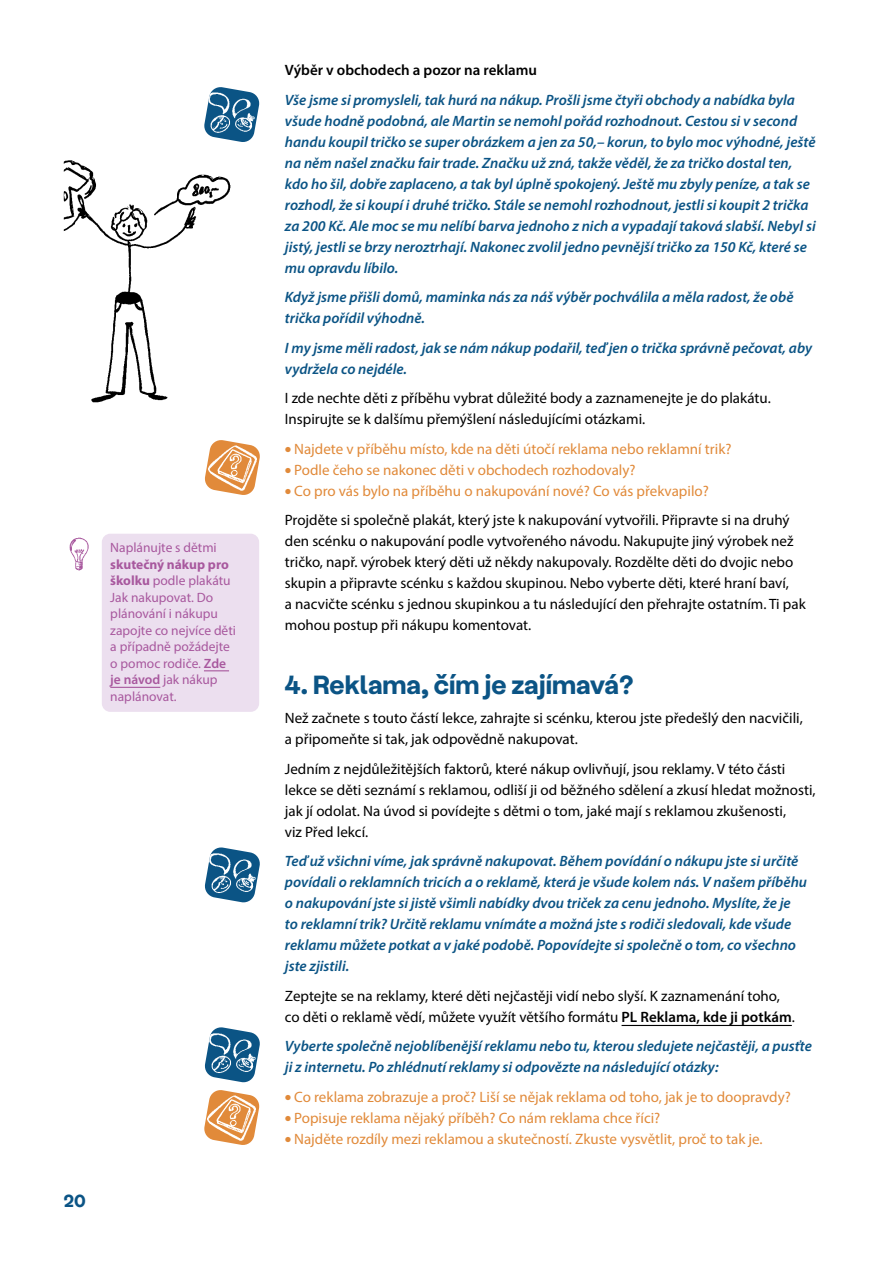
<style>
.page{position:relative;width:893px;height:1263px;background:#fff}
.page>*{position:absolute;margin:0;border:0;box-sizing:border-box;transform-origin:0 0}
.t1{font:700 27px "Stabil Grotesk";color:#0b5485}
.t2{font:700 18px "Stabil Grotesk";color:#0b5485}
.t3{font:italic 600 15px/21px "Myriad Pro";color:#0b5485}
.t4{font:15px/21px "Myriad Pro";color:#000}
.t5{font:15px "Myriad Pro";color:#e18a3a}
.t6{font:600 15px "Myriad Pro";color:#000}
.t7{font:13.5px/16.5px "Myriad Pro";color:#a8589e}
.s1{font-weight:700}
.s2{font-weight:600}
.s3{font-family:"Stabil Grotesk";font-weight:700}
.s4{font-family:"Stabil Grotesk";font-weight:700;color:#e18a3a}
.s5{color:#e18a3a}
</style>
<div class="page">
<hr style="left:622px;top:1025px;width:170px;height:1px;background:#000">
<img style="left:204px;top:87px;width:56px;height:55px">
<svg style="left:213px;top:440px;width:25px;height:3px"></svg>
<img style="left:204px;top:443px;width:56px;height:52px">
<img style="left:64px;top:160px;width:167px;height:243px">
<img style="left:204px;top:847px;width:56px;height:56px">
<svg style="left:213px;top:1090px;width:25px;height:3px"></svg>
<img style="left:204px;top:1093px;width:56px;height:52px">
<div style="left:102px;top:534px;width:157px;height:178px;background:#ecdfef;border-radius:9px"></div>
<svg style="left:204px;top:670px;width:25px;height:1px"></svg>
<hr style="left:110px;top:687px;width:50px;height:1px;background:#a8589e">
<img style="left:69px;top:537px;width:20px;height:34px">
<img style="left:204px;top:1027px;width:56px;height:56px">
<p class="t7" style="left:110px;top:539px;width:108px">Naplánujte s dětmi</p>
<p class="t7" style="left:110px;top:556px;width:127px"><span class="s1">skutečný nákup pro školku</span> podle plakátu<br>Jak nakupovat. Do plánování i nákupu zapojte co nejvíce děti a případně požádejte o pomoc rodiče. <span class="s2">Zde je návod</span> jak nákup naplánovat.</p>
<p class="t2" style="left:64px;top:1187px;width:23px">20</p>
<p class="t6" style="left:285px;top:60px;width:254px">Výběr v obchodech a pozor na reklamu</p>
<p class="t3" style="left:285px;top:89px;width:532px">Vše jsme si promysleli, tak hurá na nákup. Prošli jsme čtyři obchody a nabídka byla všude hodně podobná, ale Martin se nemohl pořád rozhodnout. Cestou si v second handu koupil tričko se super obrázkem a jen za 50,– korun, to bylo moc výhodné, ještě na něm našel značku fair trade. Značku už zná, takže věděl, že za tričko dostal ten, kdo ho šil, dobře zaplaceno, a tak byl úplně spokojený. Ještě mu zbyly peníze, a tak se rozhodl, že si koupí i druhé tričko. Stále se nemohl rozhodnout, jestli si koupit 2 trička za 200 Kč. Ale moc se mu nelíbí barva jednoho z nich a vypadají taková slabší. Nebyl si jistý, jestli se brzy neroztrhají. Nakonec zvolil jedno pevnější tričko za 150 Kč, které se mu opravdu líbilo.</p>
<p class="t3" style="left:285px;top:286px;width:510px">Když jsme přišli domů, maminka nás za náš výběr pochválila a měla radost, že obě trička pořídil výhodně.</p>
<p class="t3" style="left:285px;top:337px;width:529px">I my jsme měli radost, jak se nám nákup podařil, teď jen o trička správně pečovat, aby vydržela co nejdéle.</p>
<p class="t4" style="left:285px;top:387px;width:487px">I zde nechte děti z příběhu vybrat důležité body a zaznamenejte je do plakátu.<br>Inspirujte se k dalšímu přemýšlení následujícími otázkami.</p>
<p class="t5" style="left:285px;top:439px;width:448px"><span class="s3">•</span> Najdete v příběhu místo, kde na děti útočí reklama nebo reklamní trik?</p>
<p class="t5" style="left:285px;top:460px;width:352px"><span class="s3">•</span> Podle čeho se nakonec děti v obchodech rozhodovaly?</p>
<p class="t4" style="left:285px;top:476px;width:506px;line-height:29.5px"><span class="s4">•</span> <span class="s5">Co pro vás bylo na příběhu o nakupování nové? Co vás překvapilo?<br></span>Projděte si společně plakát, který jste k nakupování vytvořili. Připravte si na druhý</p>
<p class="t4" style="left:285px;top:530px;width:522px">den scénku o nakupování podle vytvořeného návodu. Nakupujte jiný výrobek než tričko, např. výrobek který děti už někdy nakupovaly. Rozdělte děti do dvojic nebo skupin a připravte scénku s každou skupinou. Nebo vyberte děti, které hraní baví,<br>a nacvičte scénku s jednou skupinkou a tu následující den přehrajte ostatním. Ti pak mohou postup při nákupu komentovat.</p>
<h1 class="t1" style="left:285px;top:663px;width:350px">4. Reklama, čím je zajímavá?</h1>
<p class="t4" style="left:285px;top:707px;width:519px">Než začnete s touto částí lekce, zahrajte si scénku, kterou jste předešlý den nacvičili, a připomeňte si tak, jak odpovědně nakupovat.</p>
<p class="t4" style="left:285px;top:758px;width:532px">Jedním z nejdůležitějších faktorů, které nákup ovlivňují, jsou reklamy. V této části lekce se děti seznámí s reklamou, odliší ji od běžného sdělení a zkusí hledat možnosti, jak jí odolat. Na úvod si povídejte s dětmi o tom, jaké mají s reklamou zkušenosti,<br>viz Před lekcí.</p>
<p class="t3" style="left:285px;top:850px;width:524px">Teď už všichni víme, jak správně nakupovat. Během povídání o nákupu jste si určitě povídali o reklamních tricích a o reklamě, která je všude kolem nás. V našem příběhu o nakupování jste si jistě všimli nabídky dvou triček za cenu jednoho. Myslíte, že je to reklamní trik? Určitě reklamu vnímáte a možná jste s rodiči sledovali, kde všude reklamu můžete potkat a v jaké podobě. Popovídejte si společně o tom, co všechno jste zjistili.</p>
<p class="t4" style="left:285px;top:985px;width:511px">Zeptejte se na reklamy, které děti nejčastěji vidí nebo slyší. K zaznamenání toho, co děti o reklamě vědí, můžete využít většího formátu <span class="s2">PL Reklama, kde ji potkám</span>.</p>
<p class="t3" style="left:285px;top:1035px;width:528px">Vyberte společně nejoblíbenější reklamu nebo tu, kterou sledujete nejčastěji, a pusťte ji z internetu. Po zhlédnutí reklamy si odpovězte na následující otázky:</p>
<p class="t5" style="left:285px;top:1087px;width:507px"><span class="s3">•</span> Co reklama zobrazuje a proč? Liší se nějak reklama od toho, jak je to doopravdy?</p>
<p class="t5" style="left:285px;top:1108px;width:377px"><span class="s3">•</span> Popisuje reklama nějaký příběh? Co nám reklama chce říci?</p>
<p class="t5" style="left:285px;top:1129px;width:479px"><span class="s3">•</span> Najděte rozdíly mezi reklamou a skutečností. Zkuste vysvětlit, proč to tak je.</p>
</div>
